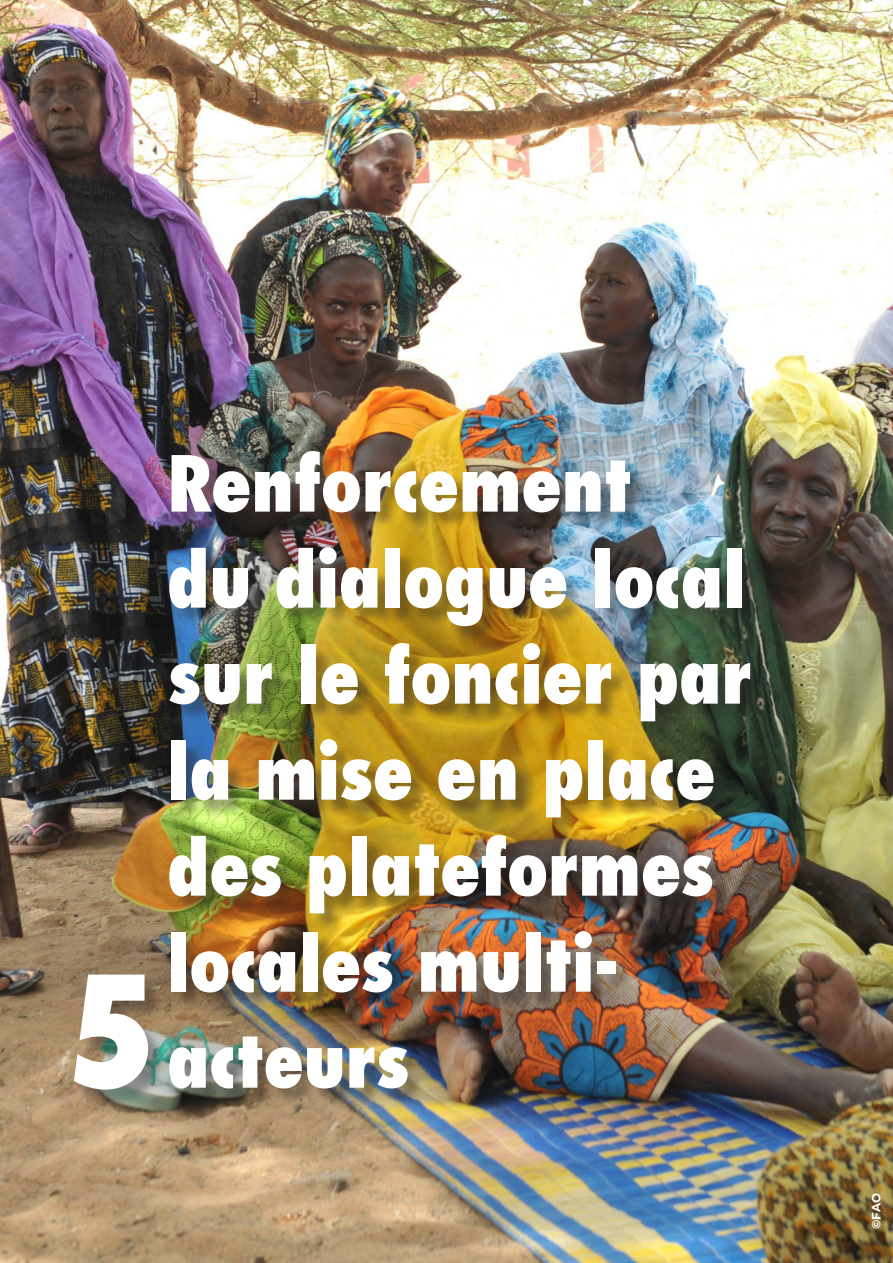
<style>
.page{position:relative;width:893px;height:1263px;background:#fff}
.page>*{position:absolute;margin:0;border:0;box-sizing:border-box;transform-origin:0 0}
.Welcome{font:800 condensed 150px "Futura Std";color:#fff}
.Chapters{font:800 condensed 75px/96px "Futura Std";letter-spacing:-.01em;color:#fff}
.Box_11_Top_02{font:700 12px "Montserrat";color:#fff}
</style>
<div class="page">
<img style="left:0;top:0;width:893px;height:1263px">
<div style="left:172px;top:453px;width:597px;height:654px;background:#231f20;opacity:.4"></div>
<div style="left:77px;top:977px;width:90px;height:132px;background:#231f20;opacity:.4"></div>
<p class="Welcome" style="left:66px;top:938px;width:92px">5</p>
<p class="Chapters" style="left:167px;top:435px;width:587px">Renforcement<br>du dialogue local sur le foncier par la mise en place des plateformes locales multi-</p>
<p class="Chapters" style="left:167px;top:1011px;width:244px">acteurs</p>
<p class="Box_11_Top_02" style="left:868px;top:1229px;width:38px;rotate:-90deg">©FAO</p>
</div>
